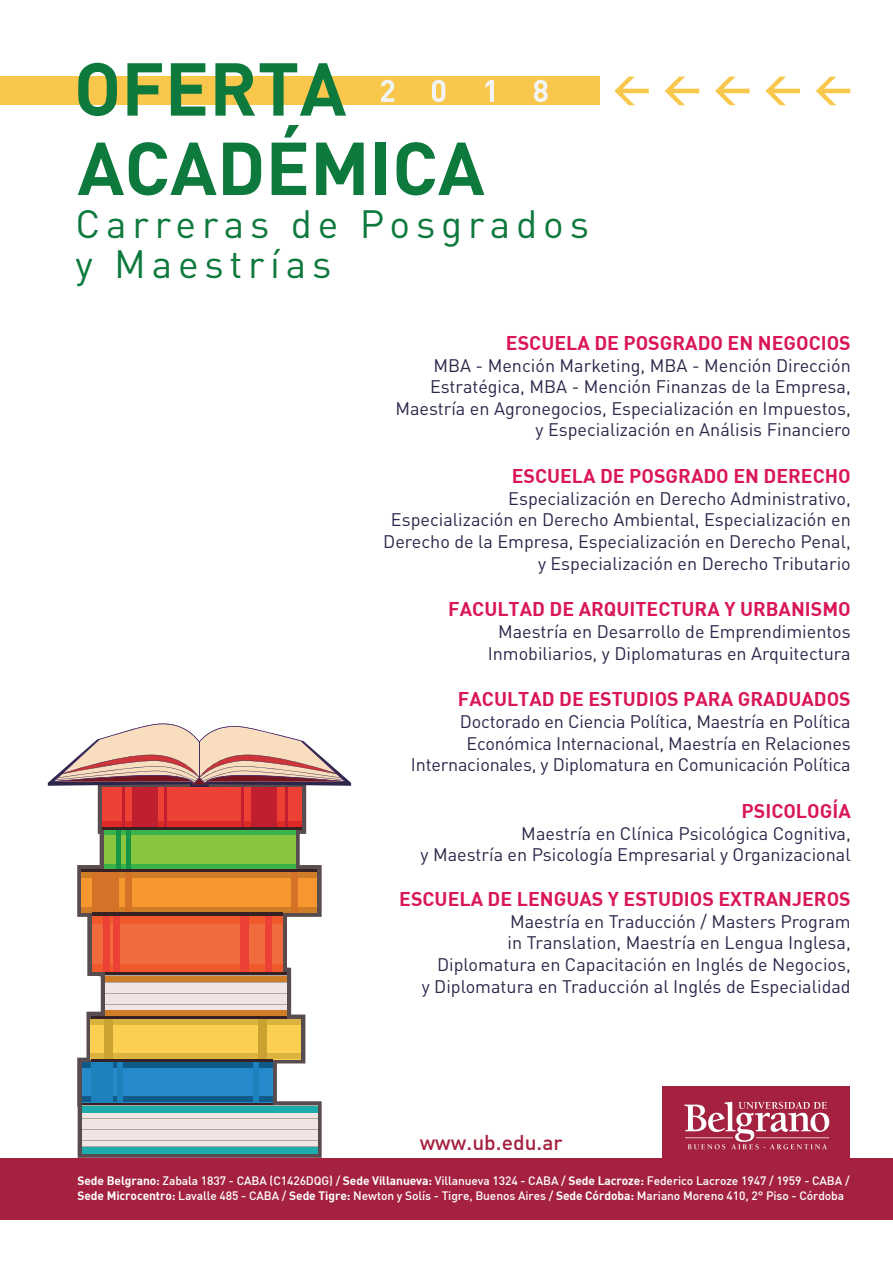
<style>
.page{position:relative;width:893px;height:1263px;background:#fff}
.page>*{position:absolute;margin:0;border:0;box-sizing:border-box;transform-origin:0 0}
.t1{font:39px/40.5px "DIN Pro";letter-spacing:.15em;color:#0e793d}
.t2{font:500 21px "DIN";color:#a42240}
.t3{font:19.5px "DIN Bold";color:#da165b}
.t4{font:18px/21.6px "DIN Pro";color:#2c264a;text-align:right}
.t5{font:500 12px/15px "DIN";letter-spacing:-.01em;color:#fff}
.s1{font-family:"DIN Bold";font-weight:400}
</style>
<div class="page">
<div style="left:0;top:77px;width:599px;height:28px;background:#f8c74c"></div>
<svg style="left:381px;top:80px;width:13px;height:22px"></svg>
<svg style="left:432px;top:80px;width:13px;height:22px"></svg>
<svg style="left:485px;top:80px;width:9px;height:22px"></svg>
<svg style="left:534px;top:80px;width:14px;height:22px"></svg>
<div style="left:0;top:1158px;width:893px;height:61px;background:#a42240"></div>
<svg style="left:77px;top:787px;width:245px;height:371px"></svg>
<div style="left:104px;top:835px;width:191px;height:29px;background:#8ac540"></div>
<div style="left:104px;top:864px;width:191px;height:5px;background:#3ab44a"></div>
<div style="left:104px;top:829px;width:191px;height:6px;background:#3ab44a"></div>
<div style="left:126px;top:829px;width:5px;height:40px;background:#179546"></div>
<div style="left:116px;top:829px;width:5px;height:40px;background:#179546"></div>
<hr style="left:102px;top:827px;width:200px;height:2px;background:#372124">
<div style="left:102px;top:787px;width:200px;height:40px;background:#ed4136"></div>
<div style="left:102px;top:821px;width:200px;height:6px;background:#de2929"></div>
<hr style="left:122px;top:787px;width:3px;height:40px;background:#bf1f2e">
<hr style="left:164px;top:787px;width:3px;height:40px;background:#bf1f2e">
<hr style="left:241px;top:787px;width:3px;height:40px;background:#bf1f2e">
<hr style="left:285px;top:787px;width:2px;height:40px;background:#bf1f2e">
<div style="left:132px;top:787px;width:26px;height:40px;background:#bf1f2e"></div>
<div style="left:251px;top:787px;width:26px;height:40px;background:#bf1f2e"></div>
<svg style="left:82px;top:1102px;width:191px;height:4px"></svg>
<svg style="left:82px;top:1112px;width:235px;height:35px;fill:#abaaa7"></svg>
<div style="left:82px;top:1106px;width:235px;height:6px;background:#1dacab"></div>
<div style="left:82px;top:1147px;width:235px;height:7px;background:#1dacab"></div>
<hr style="left:82px;top:869px;width:235px;height:3px;background:#372124">
<div style="left:82px;top:872px;width:235px;height:40px;background:#f7952f"></div>
<div style="left:82px;top:872px;width:235px;height:6px;background:#cf7d26"></div>
<div style="left:82px;top:907px;width:235px;height:5px;background:#cf7d26"></div>
<div style="left:292px;top:872px;width:6px;height:40px;background:#d47327"></div>
<div style="left:125px;top:872px;width:6px;height:40px;background:#d47327"></div>
<div style="left:93px;top:872px;width:26px;height:40px;background:#d47327"></div>
<hr style="left:92px;top:912px;width:191px;height:4px;background:#372124">
<div style="left:92px;top:924px;width:191px;height:40px;background:#f06b3e"></div>
<div style="left:92px;top:964px;width:191px;height:7px;background:#f05a2a"></div>
<div style="left:92px;top:916px;width:191px;height:8px;background:#f05a2a"></div>
<div style="left:265px;top:917px;width:6px;height:55px;background:#ed4136"></div>
<div style="left:113px;top:917px;width:6px;height:55px;background:#ed4136"></div>
<div style="left:240px;top:917px;width:9px;height:55px;background:#ed4136"></div>
<div style="left:103px;top:917px;width:6px;height:55px;background:#ed4136"></div>
<svg style="left:105px;top:972px;width:182px;height:4px"></svg>
<svg style="left:105px;top:981px;width:182px;height:29px"></svg>
<div style="left:105px;top:976px;width:182px;height:5px;background:#cf7d26"></div>
<div style="left:105px;top:1010px;width:182px;height:6px;background:#cf7d26"></div>
<hr style="left:91px;top:1016px;width:196px;height:3px;background:#372124">
<div style="left:91px;top:1019px;width:210px;height:40px;background:#fbcf50"></div>
<div style="left:91px;top:1019px;width:210px;height:6px;background:#dbb33f"></div>
<div style="left:91px;top:1053px;width:210px;height:6px;background:#dbb33f"></div>
<div style="left:259px;top:1019px;width:8px;height:40px;background:#c9a231"></div>
<div style="left:104px;top:1019px;width:9px;height:40px;background:#c9a231"></div>
<hr style="left:91px;top:1059px;width:182px;height:3px;background:#372124">
<div style="left:82px;top:1062px;width:191px;height:40px;background:#278aca"></div>
<div style="left:82px;top:1062px;width:191px;height:6px;background:#0f5a89"></div>
<div style="left:82px;top:1096px;width:191px;height:6px;background:#0f5a89"></div>
<div style="left:254px;top:1062px;width:5px;height:40px;background:#1b82bc"></div>
<div style="left:117px;top:1062px;width:5px;height:40px;background:#1b82bc"></div>
<div style="left:91px;top:1062px;width:21px;height:40px;background:#1b82bc"></div>
<hr style="left:105px;top:983px;width:182px;height:4px;background:#f0e5e3">
<div style="left:105px;top:988px;width:182px;height:5px;background:#f0e5e3"></div>
<hr style="left:105px;top:994px;width:182px;height:4px;background:#f0e5e3">
<div style="left:105px;top:999px;width:182px;height:5px;background:#f0e5e3"></div>
<hr style="left:105px;top:1005px;width:182px;height:4px;background:#f0e5e3">
<div style="left:82px;top:1113px;width:235px;height:5px;background:#f0e5e3"></div>
<hr style="left:82px;top:1119px;width:235px;height:4px;background:#f0e5e3">
<div style="left:82px;top:1124px;width:235px;height:5px;background:#f0e5e3"></div>
<hr style="left:82px;top:1130px;width:235px;height:4px;background:#f0e5e3">
<hr style="left:82px;top:1136px;width:235px;height:4px;background:#f0e5e3">
<div style="left:82px;top:1141px;width:235px;height:5px;background:#f0e5e3"></div>
<svg style="left:48px;top:723px;width:303px;height:64px"></svg>
<svg style="left:78px;top:63px;width:39px;height:53px"></svg>
<svg style="left:127px;top:63px;width:35px;height:53px"></svg>
<svg style="left:171px;top:63px;width:34px;height:53px"></svg>
<svg style="left:215px;top:63px;width:131px;height:53px"></svg>
<svg style="left:78px;top:142px;width:139px;height:53px"></svg>
<svg style="left:223px;top:143px;width:38px;height:52px"></svg>
<svg style="left:272px;top:125px;width:34px;height:70px"></svg>
<svg style="left:316px;top:143px;width:48px;height:52px"></svg>
<div style="left:376px;top:143px;width:10px;height:52px;background:#0e793d"></div>
<svg style="left:397px;top:142px;width:87px;height:53px"></svg>
<svg style="left:715px;top:77px;width:35px;height:28px"></svg>
<svg style="left:665px;top:77px;width:34px;height:28px"></svg>
<svg style="left:816px;top:77px;width:34px;height:28px"></svg>
<svg style="left:765px;top:77px;width:35px;height:28px"></svg>
<svg style="left:614px;top:77px;width:35px;height:28px"></svg>
<div style="left:662px;top:1086px;width:188px;height:79px;background:#a42240"></div>
<svg style="left:684px;top:1102px;width:145px;height:47px"></svg>
<h1 class="t1" style="left:76px;top:202px;width:515px">Carreras de Posgrados y Maestrías</h1>
<p class="t3" style="left:506px;top:330px;width:346px">ESCUELA DE POSGRADO EN NEGOCIOS</p>
<p class="t4" style="left:395px;top:353px;width:457px">MBA - Mención Marketing, MBA - Mención Dirección Estratégica, MBA - Mención Finanzas de la Empresa, Maestría en Agronegocios, Especialización en Impuestos, y Especialización en Análisis Financiero</p>
<p class="t3" style="left:512px;top:463px;width:341px">ESCUELA DE POSGRADO EN DERECHO</p>
<p class="t4" style="left:383px;top:487px;width:469px">Especialización en Derecho Administrativo, Especialización en Derecho Ambiental, Especialización en Derecho de la Empresa, Especialización en Derecho Penal, y Especialización en Derecho Tributario</p>
<p class="t3" style="left:448px;top:597px;width:404px">FACULTAD DE ARQUITECTURA Y URBANISMO</p>
<p class="t4" style="left:488px;top:620px;width:365px;text-align:center">Maestría en Desarrollo de Emprendimientos<br>Inmobiliarios, y Diplomaturas en Arquitectura</p>
<p class="t3" style="left:458px;top:687px;width:394px">FACULTAD DE ESTUDIOS PARA GRADUADOS</p>
<p class="t4" style="left:411px;top:710px;width:441px">Doctorado en Ciencia Política, Maestría en Política<br>Económica Internacional, Maestría en Relaciones<br>Internacionales, y Diplomatura en Comunicación Política</p>
<p class="t3" style="left:742px;top:798px;width:111px">PSICOLOGÍA</p>
<p class="t4" style="left:421px;top:821px;width:432px">Maestría en Clínica Psicológica Cognitiva,<br>y Maestría en Psicología Empresarial y Organizacional</p>
<p class="t3" style="left:399px;top:886px;width:453px">ESCUELA DE LENGUAS Y ESTUDIOS EXTRANJEROS</p>
<p class="t4" style="left:422px;top:910px;width:430px">Maestría en Traducción / Masters Program<br>in Translation, Maestría en Lengua Inglesa, Diplomatura en Capacitación en Inglés de Negocios,<br>y Diplomatura en Traducción al Inglés de Especialidad</p>
<p class="t2" style="left:420px;top:1129px;width:145px">www.ub.edu.ar</p>
<p class="t5" style="left:77px;top:1173px;width:774px"><span class="s1">Sede Belgrano:</span> Zabala 1837 - CABA (C1426DQG) / <span class="s1">Sede Villanueva:</span> Villanueva 1324 - CABA / <span class="s1">Sede Lacroze:</span> Federico Lacroze 1947 / 1959 - CABA /<br><span class="s1">Sede Microcentro:</span> Lavalle 485 - CABA / <span class="s1">Sede Tigre:</span> Newton y Solís - Tigre, Buenos Aires / <span class="s1">Sede Córdoba:</span> Mariano Moreno 410, 2° Piso - Córdoba</p>
</div>
